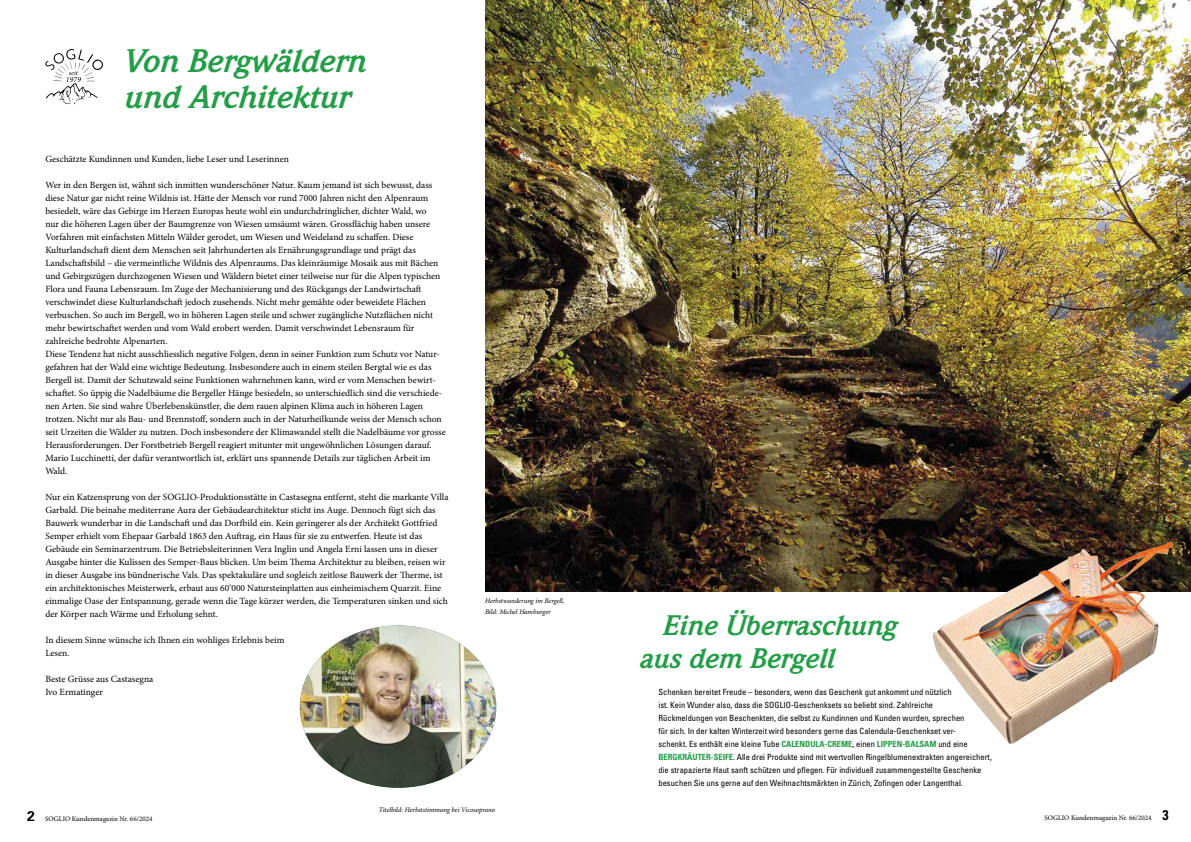
<style>
.page{position:relative;width:1191px;height:842px;background:#fff}
.page>*{position:absolute;margin:0;border:0;box-sizing:border-box;transform-origin:0 0}
.t1{font:italic 700 32px/36px "Weidemann";color:#239e46}
.t2{font:italic 700 27.7px/33px "Weidemann";color:#239e46}
.t3{font:700 condensed 14px "Univers";color:#000}
.t4{font:9.5px/13px "Minion Pro";color:#000}
.t5{font:condensed 8.5px/13px "Univers";color:#000}
.t6{font:italic 7px/11px "Minion Pro";letter-spacing:-.01em;color:#000}
.t7{font:7px "Minion Pro";color:#000}
.s1{font-weight:700;color:#239e46}
.s2{font-family:"Univers";font-weight:700;font-size:14px}
</style>
<div class="page">
<img style="left:485px;top:0;width:706px;height:591px">
<svg style="left:45px;top:49px;width:58px;height:55px"></svg>
<img style="left:300px;top:625px;width:196px;height:163px">
<img style="left:932px;top:542px;width:241px;height:202px">
<h1 class="t1" style="left:123px;top:43px;width:243px">Von Bergwäldern und Architektur</h1>
<p class="t4" style="left:45px;top:153px;width:245px">Geschätzte Kundinnen und Kunden, liebe Leser und Leserinnen</p>
<p class="t4" style="left:45px;top:179px;width:402px">Wer in den Bergen ist, wähnt sich inmitten wunderschöner Natur. Kaum jemand ist sich bewusst, dass diese Natur gar nicht reine Wildnis ist. Hätte der Mensch vor rund 7000 Jahren nicht den Alpenraum besiedelt, wäre das Gebirge im Herzen Europas heute wohl ein undurchdringlicher, dichter Wald, wo<br>nur die höheren Lagen über der Baumgrenze von Wiesen umsäumt wären. Grossflächig haben unsere Vorfahren mit einfachsten Mitteln Wälder gerodet, um Wiesen und Weideland zu schaffen. Diese Kulturlandschaft dient dem Menschen seit Jahrhunderten als Ernährungsgrundlage und prägt das Landschaftsbild – die vermeintliche Wildnis des Alpenraums. Das kleinräumige Mosaik aus mit Bächen und Gebirgszügen durchzogenen Wiesen und Wäldern bietet einer teilweise nur für die Alpen typischen Flora und Fauna Lebensraum. Im Zuge der Mechanisierung und des Rückgangs der Landwirtschaft verschwindet diese Kulturlandschaft jedoch zusehends. Nicht mehr gemähte oder beweidete Flächen verbuschen. So auch im Bergell, wo in höheren Lagen steile und schwer zugängliche Nutzflächen nicht mehr bewirtschaftet werden und vom Wald erobert werden. Damit verschwindet Lebensraum für zahlreiche bedrohte Alpenarten.<br>Diese Tendenz hat nicht ausschliesslich negative Folgen, denn in seiner Funktion zum Schutz vor Natur&shy;gefahren hat der Wald eine wichtige Bedeutung. Insbesondere auch in einem steilen Bergtal wie es das Bergell ist. Damit der Schutzwald seine Funktionen wahrnehmen kann, wird er vom Menschen bewirt&shy;schaftet. So üppig die Nadelbäume die Bergeller Hänge besiedeln, so unterschiedlich sind die verschiede&shy;nen Arten. Sie sind wahre Überlebenskünstler, die dem rauen alpinen Klima auch in höheren Lagen trotzen. Nicht nur als Bau- und Brennstoff, sondern auch in der Naturheilkunde weiss der Mensch schon seit Urzeiten die Wälder zu nutzen. Doch insbesondere der Klimawandel stellt die Nadelbäume vor grosse Herausforderungen. Der Forstbetrieb Bergell reagiert mitunter mit ungewöhnlichen Lösungen darauf.<br>Mario Lucchinetti, der dafür verantwortlich ist, erklärt uns spannende Details zur täglichen Arbeit im Wald.</p>
<p class="t4" style="left:45px;top:491px;width:405px">Nur ein Katzensprung von der SOGLIO-Produktionsstätte in Castasegna entfernt, steht die markante Villa Garbald. Die beinahe mediterrane Aura der Gebäudearchitektur sticht ins Auge. Dennoch fügt sich das Bauwerk wunderbar in die Landschaft und das Dorfbild ein. Kein geringerer als der Architekt Gottfried Semper erhielt vom Ehepaar Garbald 1863 den Auftrag, ein Haus für sie zu entwerfen. Heute ist das Gebäude ein Seminarzentrum. Die Betriebsleiterinnen Vera Inglin und Angela Erni lassen uns in dieser Ausgabe hinter die Kulissen des Semper-Baus blicken. Um beim Thema Architektur zu bleiben, reisen wir in dieser Ausgabe ins bündnerische Vals. Das spektakuläre und sogleich zeitlose Bauwerk der Therme, ist ein architektonisches Meisterwerk, erbaut aus 60‘000 Natursteinplatten aus einheimischem Quarzit. Eine einmalige Oase der Entspannung, gerade wenn die Tage kürzer werden, die Temperaturen sinken und sich der Körper nach Wärme und Erholung sehnt.</p>
<p class="t4" style="left:45px;top:634px;width:241px">In diesem Sinne wünsche ich Ihnen ein wohliges Erlebnis beim<br>Lesen.</p>
<p class="t4" style="left:45px;top:673px;width:109px">Beste Grüsse aus Castasegna<br>Ivo Ermatinger</p>
<p class="t6" style="left:485px;top:595px;width:81px">Herbstwanderung im Bergell,<br>Bild: Michel Hamburger</p>
<h2 class="t2" style="left:638px;top:609px;width:259px;text-indent:23px">Eine Überraschung aus dem Bergell</h2>
<p class="t5" style="left:658px;top:686px;width:335px">Schenken bereitet Freude – besonders, wenn das Geschenk gut ankommt und nützlich<br>ist. Kein Wunder also, dass die SOGLIO-Geschenksets so beliebt sind. Zahlreiche<br>Rückmeldungen von Beschenkten, die selbst zu Kundinnen und Kunden wurden, sprechen<br>für sich. In der kalten Winterzeit wird besonders gerne das Calendula-Geschenkset ver-<br>schenkt. Es enthält eine kleine Tube <span class="s1">CALENDULA-CREME</span>, einen <span class="s1">LIPPEN-BALSAM</span> und eine <span class="s1">BERGKRÄUTER-SEIFE</span>. Alle drei Produkte sind mit wertvollen Ringelblumenextrakten angereichert, die strapazierte Haut sanft schützen und pflegen. Für individuell zusammengestellte Geschenke besuchen Sie uns gerne auf den Weihnachtsmärkten in Zürich, Zofingen oder Langenthal.</p>
<p class="t6" style="left:379px;top:805px;width:118px">Titelbild: Herbststimmung bei Vicosoprano</p>
<p class="t7" style="left:27px;top:814px;width:127px"><span class="s2">2</span> SOGLIO Kundenmagazin Nr. 66/2024</p>
<p class="t7" style="left:1044px;top:813px;width:109px">SOGLIO Kundenmagazin Nr. 66/2024</p>
<h3 class="t3" style="left:1162px;top:807px;width:8px">3</h3>
</div>
